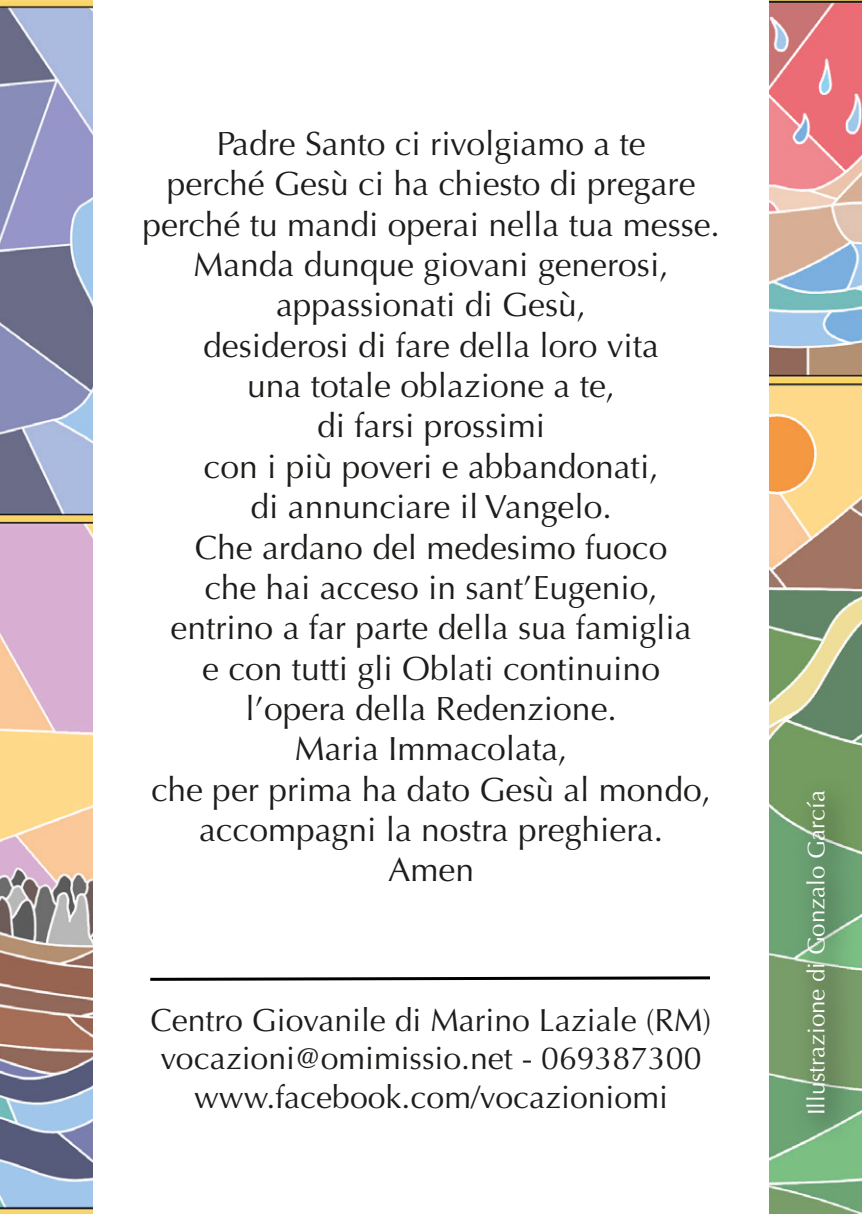
<style>
.page{position:relative;width:862px;height:1214px;background:#fff}
.page>*{position:absolute;margin:0;border:0;box-sizing:border-box;transform-origin:0 0}
.t1{font:33.6px "Optima";color:#1d1d1b}
.t2{font:32px "Optima";color:#1d1d1b}
.t3{font:24px "Optima";color:#fff}
</style>
<div class="page">
<img style="left:769px;top:0;width:93px;height:1213px">
<img style="left:0;top:0;width:93px;height:1213px">
<svg style="left:150px;top:976px;width:560px;height:5px"></svg>
<svg style="left:792px;top:777px;width:64px;height:367px;background:#719c6c"></svg>
<p class="t1" style="left:217px;top:124px;width:430px">Padre Santo ci rivolgiamo a te</p>
<p class="t1" style="left:167px;top:164px;width:530px">perché Gesù ci ha chiesto di pregare</p>
<p class="t1" style="left:142px;top:205px;width:579px">perché tu mandi operai nella tua messe.</p>
<p class="t1" style="left:194px;top:245px;width:477px">Manda dunque giovani generosi,</p>
<p class="t1" style="left:276px;top:285px;width:312px">appassionati di Gesù,</p>
<p class="t1" style="left:203px;top:326px;width:457px">desiderosi di fare della loro vita</p>
<p class="t1" style="left:247px;top:366px;width:369px">una totale oblazione a te,</p>
<p class="t1" style="left:317px;top:406px;width:229px">di farsi prossimi</p>
<p class="t1" style="left:204px;top:447px;width:456px">con i più poveri e abbandonati,</p>
<p class="t1" style="left:250px;top:487px;width:363px">di annunciare il Vangelo.</p>
<p class="t1" style="left:195px;top:527px;width:474px">Che ardano del medesimo fuoco</p>
<p class="t1" style="left:204px;top:568px;width:455px">che hai acceso in sant’Eugenio,</p>
<p class="t1" style="left:171px;top:608px;width:522px">entrino a far parte della sua famiglia</p>
<p class="t1" style="left:202px;top:648px;width:459px">e con tutti gli Oblati continuino</p>
<p class="t1" style="left:245px;top:689px;width:373px">l’opera della Redenzione.</p>
<p class="t1" style="left:295px;top:729px;width:274px">Maria Immacolata,</p>
<p class="t1" style="left:151px;top:769px;width:561px">che per prima ha dato Gesù al mondo,</p>
<p class="t1" style="left:199px;top:810px;width:466px">accompagni la nostra preghiera.</p>
<p class="t1" style="left:388px;top:850px;width:87px">Amen</p>
<p class="t2" style="left:150px;top:1001px;width:562px">Centro Giovanile di Marino Laziale (RM)</p>
<p class="t2" style="left:160px;top:1039px;width:542px">vocazioni@omimissio.net - 069387300</p>
<p class="t2" style="left:194px;top:1078px;width:475px">www.facebook.com/vocazioniomi</p>
<p class="t3" style="left:802px;top:1115px;width:326px;rotate:-90deg">Illustrazione di Gonzalo García</p>
</div>
